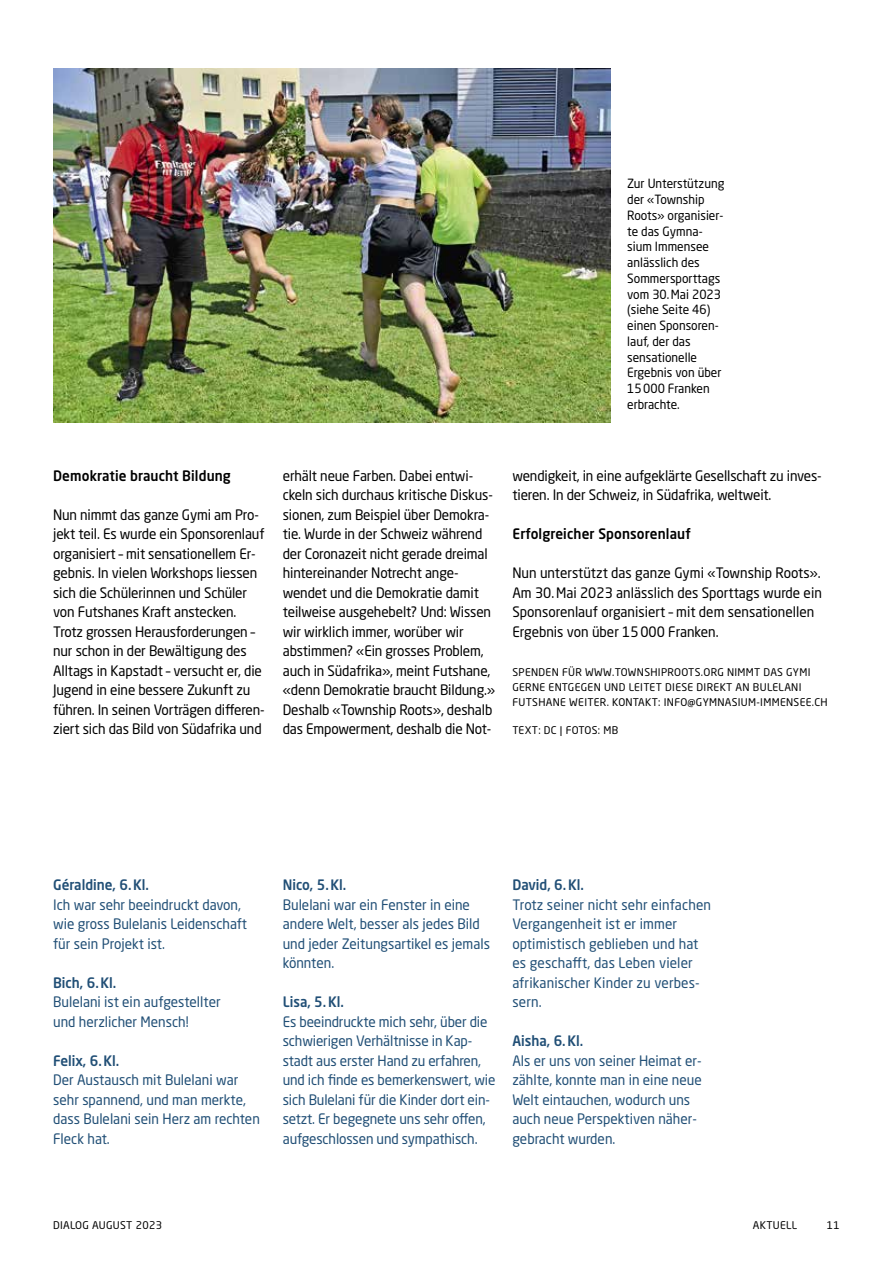
<style>
.page{position:relative;width:893px;height:1263px;background:#fff}
.page>*{position:absolute;margin:0;border:0;box-sizing:border-box;transform-origin:0 0}
.t1{font:14.25px/19.5px "Neo Sans Pro";letter-spacing:-.01em;color:#000;scale:.95 1}
.t2{font:14.25px/19.5px "Neo Sans Pro";color:#214f76;scale:.95 1}
.t3{font:500 14.25px "Neo Sans Pro";color:#214f76;scale:.95 1}
.t4{font:500 14.25px "Neo Sans Pro";letter-spacing:.01em;color:#000;scale:.95 1}
.t5{font:12.6px/15.8px "Neo Sans Pro";color:#000;scale:.95 1}
.t6{font:10.5px/15px "Neo Sans Pro";letter-spacing:.03em;color:#000}
</style>
<div class="page">
<img style="left:53px;top:68px;width:557px;height:354px">
<p class="t5" style="left:627px;top:176px;width:104px">Zur Unterstützung der «Township<br>Roots» organisier&shy;te das Gymna&shy;sium Immensee anlässlich des<br>Sommersporttags vom 30.Mai 2023 (siehe Seite 46) einen Sponsoren&shy;lauf, der das sensationelle<br>Ergebnis von über<br>15000 Franken erbrachte.</p>
<p class="t4" style="left:53px;top:467px;width:189px">Demokratie braucht Bildung</p>
<p class="t1" style="left:53px;top:505px;width:224px">Nun nimmt das ganze Gymi am Pro&shy;jekt teil. Es wurde ein Sponsorenlauf organisiert – mit sensationellem Er&shy;gebnis. In vielen Workshops liessen sich die Schülerinnen und Schüler von Futshanes Kraft anstecken.<br>Trotz grossen Herausforderungen – nur schon in der Bewältigung des Alltags in Kapstadt – versucht er, die Jugend in eine bessere Zukunft zu führen. In seinen Vorträgen differen&shy;ziert sich das Bild von Südafrika und</p>
<p class="t1" style="left:283px;top:466px;width:225px">erhält neue Farben. Dabei entwi&shy;ckeln sich durchaus kritische Diskus&shy;sionen, zum Beispiel über Demokra&shy;tie. Wurde in der Schweiz während der Coronazeit nicht gerade dreimal hintereinander Notrecht ange&shy;wendet und die Demokratie damit teilweise ausgehebelt? Und: Wissen wir wirklich immer, worüber wir abstimmen? «Ein grosses Problem, auch in Südafrika», meint Futshane, «denn Demokratie braucht Bildung.» Deshalb «Township Roots», deshalb das Empowerment, deshalb die Not-</p>
<p class="t1" style="left:512px;top:466px;width:326px">wendigkeit, in eine aufgeklärte Gesellschaft zu inves&shy;tieren. In der Schweiz, in Südafrika, weltweit.</p>
<p class="t4" style="left:512px;top:525px;width:189px">Erfolgreicher Sponsorenlauf</p>
<p class="t1" style="left:512px;top:563px;width:327px">Nun unterstützt das ganze Gymi «Township Roots».<br>Am 30.Mai 2023 anlässlich des Sporttags wurde ein Sponsorenlauf organisiert – mit dem sensationellen Ergebnis von über 15000 Franken.</p>
<p class="t6" style="left:512px;top:664px;width:317px">SPENDEN FÜR WWW.TOWNSHIPROOTS.ORG NIMMT DAS GYMI<br>GERNE ENTGEGEN UND LEITET DIESE DIREKT AN BULELANI<br>FUTSHANE WEITER. KONTAKT: INFO@GYMNASIUM-IMMENSEE.CH</p>
<p class="t6" style="left:512px;top:723px;width:107px">TEXT: DC | FOTOS: MB</p>
<p class="t3" style="left:53px;top:876px;width:103px">Géraldine, 6.Kl.</p>
<p class="t2" style="left:53px;top:895px;width:206px">Ich war sehr beeindruckt davon, wie gross Bulelanis Leidenschaft für sein Projekt ist.</p>
<p class="t3" style="left:53px;top:974px;width:68px">Bich, 6.Kl.</p>
<p class="t2" style="left:53px;top:992px;width:178px">Bulelani ist ein aufgestellter und herzlicher Mensch!</p>
<p class="t3" style="left:53px;top:1052px;width:71px">Felix, 6.Kl.</p>
<p class="t2" style="left:53px;top:1070px;width:219px">Der Austausch mit Bulelani war sehr spannend, und man merkte, dass Bulelani sein Herz am rechten<br>Fleck hat.</p>
<p class="t3" style="left:283px;top:876px;width:69px">Nico, 5.Kl.</p>
<p class="t2" style="left:283px;top:895px;width:220px">Bulelani war ein Fenster in eine andere Welt, besser als jedes Bild und jeder Zeitungsartikel es jemals könnten.</p>
<p class="t3" style="left:283px;top:993px;width:66px">Lisa, 5.Kl.</p>
<p class="t2" style="left:283px;top:1012px;width:225px">Es beeindruckte mich sehr, über die schwierigen Verhältnisse in Kap&shy;stadt aus erster Hand zu erfahren, und ich finde es bemerkenswert, wie sich Bulelani für die Kinder dort ein&shy;setzt. Er begegnete uns sehr offen, aufgeschlossen und sympathisch.</p>
<p class="t3" style="left:512px;top:876px;width:77px">David, 6.Kl.</p>
<p class="t2" style="left:512px;top:895px;width:211px">Trotz seiner nicht sehr einfachen<br>Vergangenheit ist er immer optimistisch geblieben und hat es geschafft, das Leben vieler afrikanischer Kinder zu verbes&shy;sern.</p>
<p class="t3" style="left:512px;top:1032px;width:76px">Aisha, 6.Kl.</p>
<p class="t2" style="left:512px;top:1051px;width:201px">Als er uns von seiner Heimat er&shy;zählte, konnte man in eine neue<br>Welt eintauchen, wodurch uns auch neue Perspektiven näher&shy;gebracht wurden.</p>
<p class="t6" style="left:53px;top:1217px;width:110px">DIALOG AUGUST 2023</p>
<p class="t6" style="left:753px;top:1217px;width:46px">AKTUELL</p>
<p class="t6" style="left:827px;top:1217px;width:15px">11</p>
</div>
